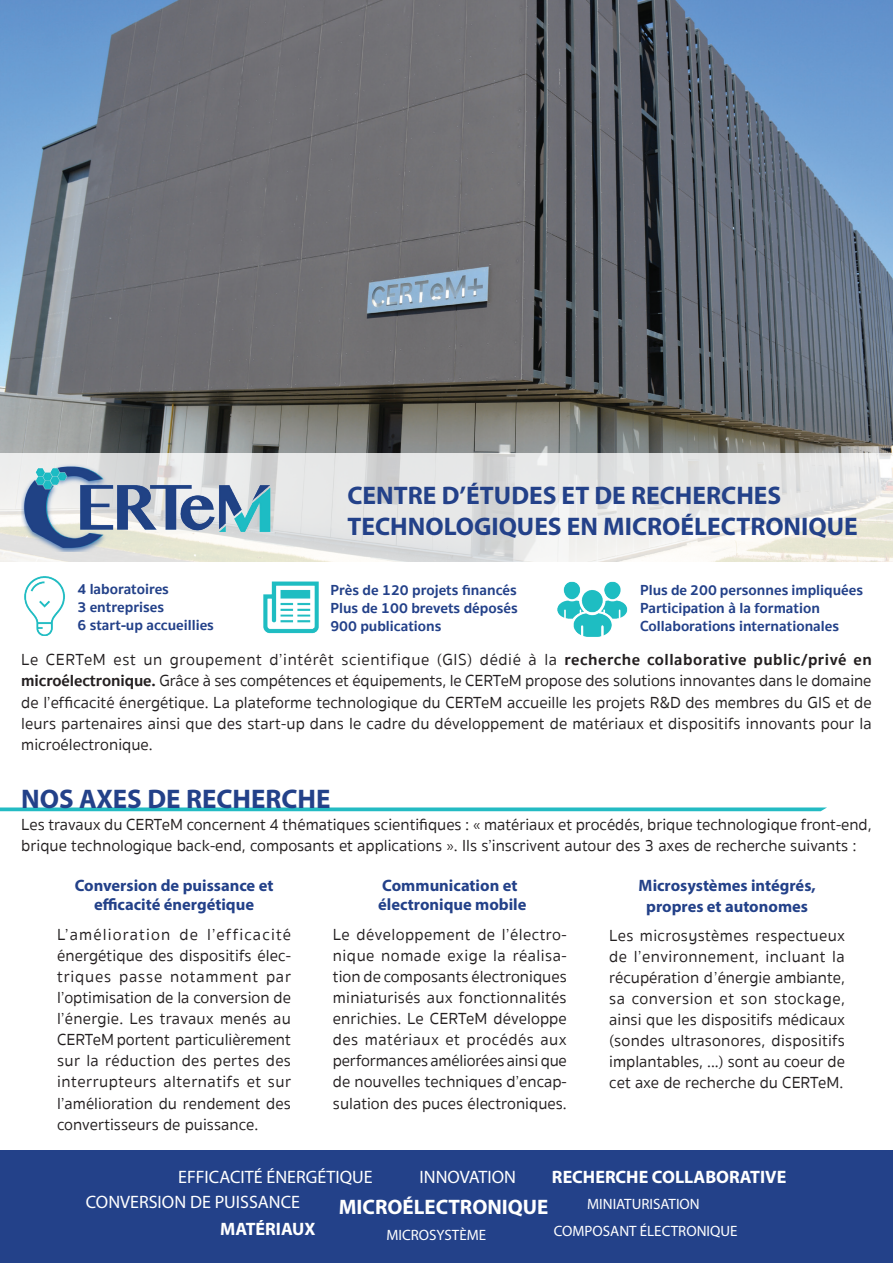
<style>
.page{position:relative;width:893px;height:1263px;background:#fff}
.page>*{position:absolute;margin:0;border:0;box-sizing:border-box;transform-origin:0 0}
.t1{font:700 27px "Myriad Pro";color:#234189}
.t2{font:700 25.5px/30.6px "Myriad Pro";color:#234189}
.t3{font:700 21px "Myriad Pro";color:#fff}
.t4{font:18px "Myriad Pro";color:#fff}
.t5{font:700 18px "Myriad Pro";color:#fff}
.t6{font:16.5px/21px "Sukhumvit Set Text";color:#231f20;text-align:justify}
.t7{font:700 16.5px/19.8px "Myriad Pro";color:#234189;text-align:center}
.t8{font:700 15px/18px "Sukhumvit Set";color:#234189}
.t9{font:15px "Myriad Pro";color:#fff}
.s1{font-family:"Sukhumvit Set";font-weight:700}
</style>
<div class="page">
<img style="left:0;top:0;width:893px;height:453px">
<div style="left:0;top:1150px;width:893px;height:113px;background:#234189"></div>
<svg style="left:0;top:807px;width:827px;height:4px;background:#3ec3ca"></svg>
<svg style="left:0;top:453px;width:893px;height:108px;background:#e6e6e4"></svg>
<img style="left:22px;top:461px;width:255px;height:90px">
<img style="left:263px;top:581px;width:56px;height:53px">
<img style="left:557px;top:581px;width:71px;height:56px">
<img style="left:24px;top:576px;width:41px;height:59px">
<h2 class="t2" style="left:347px;top:479px;width:512px">CENTRE D’ÉTUDES ET DE RECHERCHES<br>TECHNOLOGIQUES EN MICROÉLECTRONIQUE</h2>
<p class="t8" style="left:77px;top:580px;width:138px">4 laboratoires<br>3 entreprises<br>6 start-up accueillies</p>
<p class="t8" style="left:330px;top:581px;width:189px;text-align:justify">Près de 120 projets financés Plus de 100 brevets déposés 900 publications</p>
<p class="t8" style="left:640px;top:581px;width:225px">Plus de 200 personnes impliquées<br>Participation à la formation<br>Collaborations internationales</p>
<p class="t6" style="left:21px;top:650px;width:852px">Le CERTeM est un groupement d’intérêt scientifique (GIS) dédié à la <span class="s1">recherche collaborative public/privé en microélectronique.</span> Grâce à ses compétences et équipements, le CERTeM propose des solutions innovantes dans le domaine de l’efficacité énergétique. La plateforme technologique du CERTeM accueille les projets R&amp;D des membres du GIS et de leurs partenaires ainsi que des start-up dans le cadre du développement de matériaux et dispositifs innovants pour la microélectronique.</p>
<h1 class="t1" style="left:21px;top:781px;width:311px">NOS AXES DE RECHERCHE</h1>
<p class="t6" style="left:21px;top:814px;width:852px">Les travaux du CERTeM concernent 4 thématiques scientifiques : « matériaux et procédés, brique technologique front-end, brique technologique back-end, composants et applications ». Ils s’inscrivent autour des 3 axes de recherche suivants :</p>
<p class="t7" style="left:75px;top:875px;width:200px">Conversion de puissance et efficacité énergétique</p>
<p class="t6" style="left:57px;top:925px;width:235px">L’amélioration de l’efficacité énergétique des dispositifs élec&shy;triques passe notamment par l’optimisation de la conversion de l’énergie. Les travaux menés au CERTeM portent particulièrement sur la réduction des pertes des interrupteurs alternatifs et sur l’amélioration du rendement des convertisseurs de puissance.</p>
<p class="t7" style="left:378px;top:875px;width:150px;text-align:left">Communication et électronique mobile</p>
<p class="t6" style="left:333px;top:925px;width:235px">Le développement de l’électro&shy;nique nomade exige la réalisa&shy;tion de composants électroniques miniaturisés aux fonctionnalités enrichies. Le CERTeM développe des matériaux et procédés aux performances améliorées ainsi que de nouvelles techniques d’encap&shy;sulation des puces électroniques.</p>
<p class="t7" style="left:639px;top:874px;width:179px;line-height:21px">Microsystèmes intégrés, propres et autonomes</p>
<p class="t6" style="left:609px;top:926px;width:237px">Les microsystèmes respectueux de l’environnement, incluant la récupération d’énergie ambiante, sa conversion et son stockage, ainsi que les dispositifs médicaux (sondes ultrasonores, dispositifs implantables, ...) sont au coeur de cet axe de recherche du CERTeM.</p>
<p class="t4" style="left:178px;top:1165px;width:196px">EFFICACITÉ ÉNERGÉTIQUE</p>
<p class="t4" style="left:420px;top:1166px;width:98px">INNOVATION</p>
<p class="t5" style="left:552px;top:1165px;width:236px">RECHERCHE COLLABORATIVE</p>
<p class="t4" style="left:86px;top:1191px;width:216px">CONVERSION DE PUISSANCE</p>
<p class="t9" style="left:587px;top:1195px;width:114px">MINIATURISATION</p>
<p class="t5" style="left:220px;top:1217px;width:97px">MATÉRIAUX</p>
<p class="t3" style="left:339px;top:1193px;width:211px">MICROÉLECTRONIQUE</p>
<p class="t9" style="left:386px;top:1225px;width:101px">MICROSYSTÈME</p>
<p class="t9" style="left:554px;top:1221px;width:185px">COMPOSANT ÉLECTRONIQUE</p>
</div>
